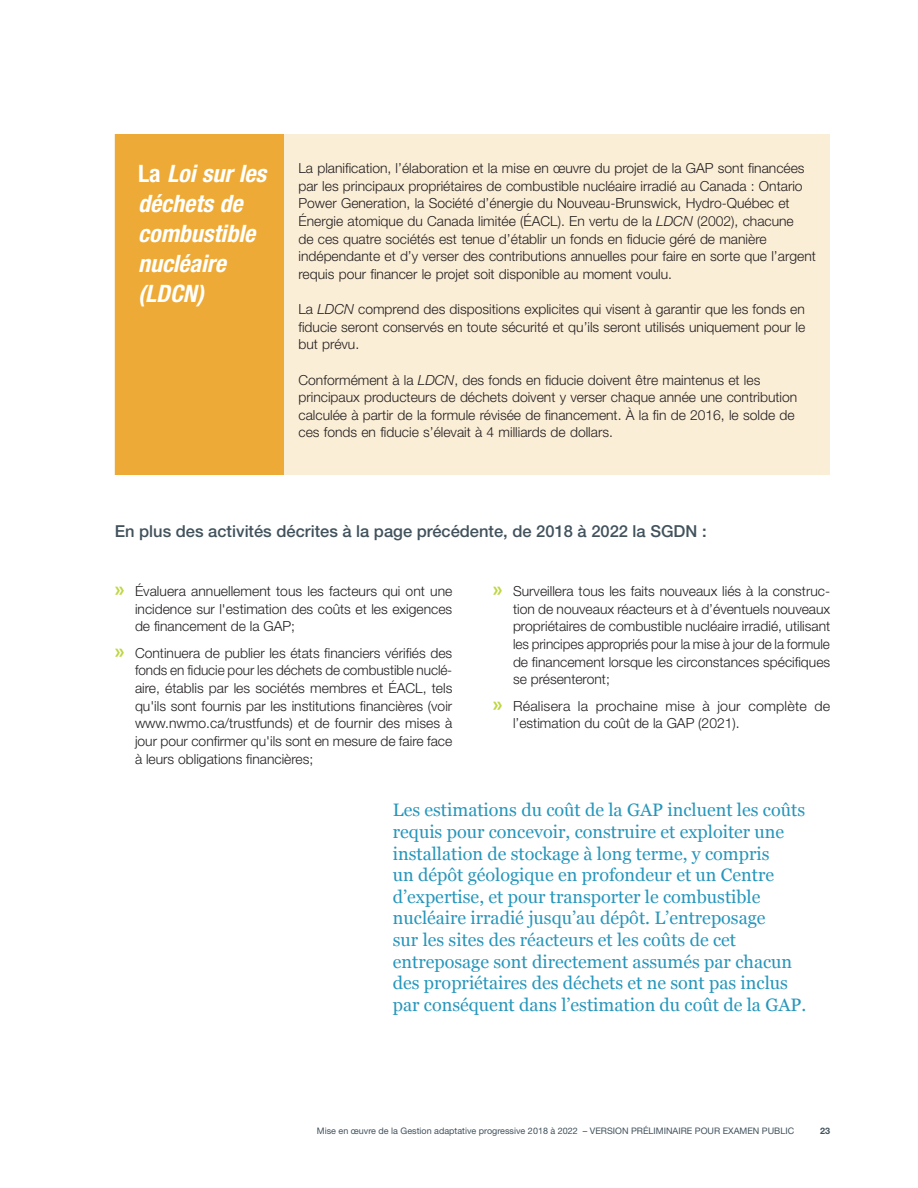
<style>
.page{position:relative;width:918px;height:1188px;background:#fff}
.page>*{position:absolute;margin:0;border:0;box-sizing:border-box;transform-origin:0 0}
.t1{font:italic 700 condensed 24px/30px "Helvetica Neue LT Std";color:#fff}
.t2{font:18px/21.6px "Georgia";color:#2696bb}
.t3{font:500 16.5px "Helvetica Neue LT Std";color:#41525c}
.t4{font:300 13.8px/17.5px "Helvetica Neue LT Std";color:#231f20;text-align:justify}
.t5{font:9px "Helvetica Neue LT Std";color:#41525c}
.t6{font:700 9px "Helvetica Neue LT Std";color:#41525c}
.s1{font-style:normal}
.s2{font-style:italic}
.s3{font-family:"Myriad Pro";font-weight:700;font-size:21px;color:#bdd63e}
</style>
<div class="page">
<div style="left:115px;top:135px;width:715px;height:340px;background:#fbeed7"></div>
<div style="left:115px;top:135px;width:169px;height:340px;background:#eeaa36"></div>
<h1 class="t1" style="left:138px;top:159px;width:130px"><span class="s1">La</span> Loi sur les déchets de combustible nucléaire (LDCN)</h1>
<p class="t4" style="left:298px;top:159px;width:519px;text-align:left">La planification, l’élaboration et la mise en œuvre du projet de la GAP sont financées par les principaux propriétaires de combustible nucléaire irradié au Canada : Ontario Power Generation, la Société d’énergie du Nouveau-Brunswick, Hydro-Québec et Énergie atomique du Canada limitée (ÉACL). En vertu de la <span class="s2">LDCN</span> (2002), chacune<br>de ces quatre sociétés est tenue d’établir un fonds en fiducie géré de manière indépendante et d’y verser des contributions annuelles pour faire en sorte que l’argent requis pour financer le projet soit disponible au moment voulu.</p>
<p class="t4" style="left:298px;top:300px;width:508px">La <span class="s2">LDCN</span> comprend des dispositions explicites qui visent à garantir que les fonds en fiducie seront conservés en toute sécurité et qu’ils seront utilisés uniquement pour le but prévu.</p>
<p class="t4" style="left:298px;top:371px;width:500px;text-align:left">Conformément à la <span class="s2">LDCN</span>, des fonds en fiducie doivent être maintenus et les principaux producteurs de déchets doivent y verser chaque année une contribution calculée à partir de la formule révisée de financement. À la fin de 2016, le solde de ces fonds en fiducie s’élevait à 4 milliards de dollars.</p>
<p class="t3" style="left:115px;top:521px;width:593px">En plus des activités décrites à la page précédente, de 2018 à 2022 la SGDN :</p>
<p class="t4" style="left:135px;top:582px;width:319px;text-indent:-20px"><span class="s3">»</span> Évaluera annuellement tous les facteurs qui ont une incidence sur l'estimation des coûts et les exigences de financement de la GAP;</p>
<p class="t4" style="left:135px;top:644px;width:319px;text-indent:-20px"><span class="s3">»</span> Continuera de publier les états financiers vérifiés des fonds en fiducie pour les déchets de combustible nuclé&shy;aire, établis par les sociétés membres et ÉACL, tels qu'ils sont fournis par les institutions financières (voir www.nwmo.ca/trustfunds) et de fournir des mises à jour pour confirmer qu'ils sont en mesure de faire face à leurs obligations financières;</p>
<p class="t4" style="left:513px;top:582px;width:319px;text-indent:-20px"><span class="s3">»</span> Surveillera tous les faits nouveaux liés à la construc&shy;tion de nouveaux réacteurs et à d’éventuels nouveaux propriétaires de combustible nucléaire irradié, utilisant les principes appropriés pour la mise à jour de la formule de financement lorsque les circonstances spécifiques se présenteront;</p>
<p class="t4" style="left:513px;top:697px;width:319px;text-indent:-20px"><span class="s3">»</span> Réalisera la prochaine mise à jour complète de l’estimation du coût de la GAP (2021).</p>
<p class="t2" style="left:393px;top:800px;width:415px">Les estimations du coût de la GAP incluent les coûts requis pour concevoir, construire et exploiter une installation de stockage à long terme, y compris<br>un dépôt géologique en profondeur et un Centre d’expertise, et pour transporter le combustible nucléaire irradié jusqu’au dépôt. L’entreposage<br>sur les sites des réacteurs et les coûts de cet entreposage sont directement assumés par chacun des propriétaires des déchets et ne sont pas inclus par conséquent dans l’estimation du coût de la GAP.</p>
<p class="t5" style="left:317px;top:1125px;width:479px">Mise en œuvre de la Gestion adaptative progressive 2018 à 2022 – VERSION PRÉLIMINAIRE POUR EXAMEN PUBLIC</p>
<p class="t6" style="left:820px;top:1125px;width:12px">23</p>
</div>
